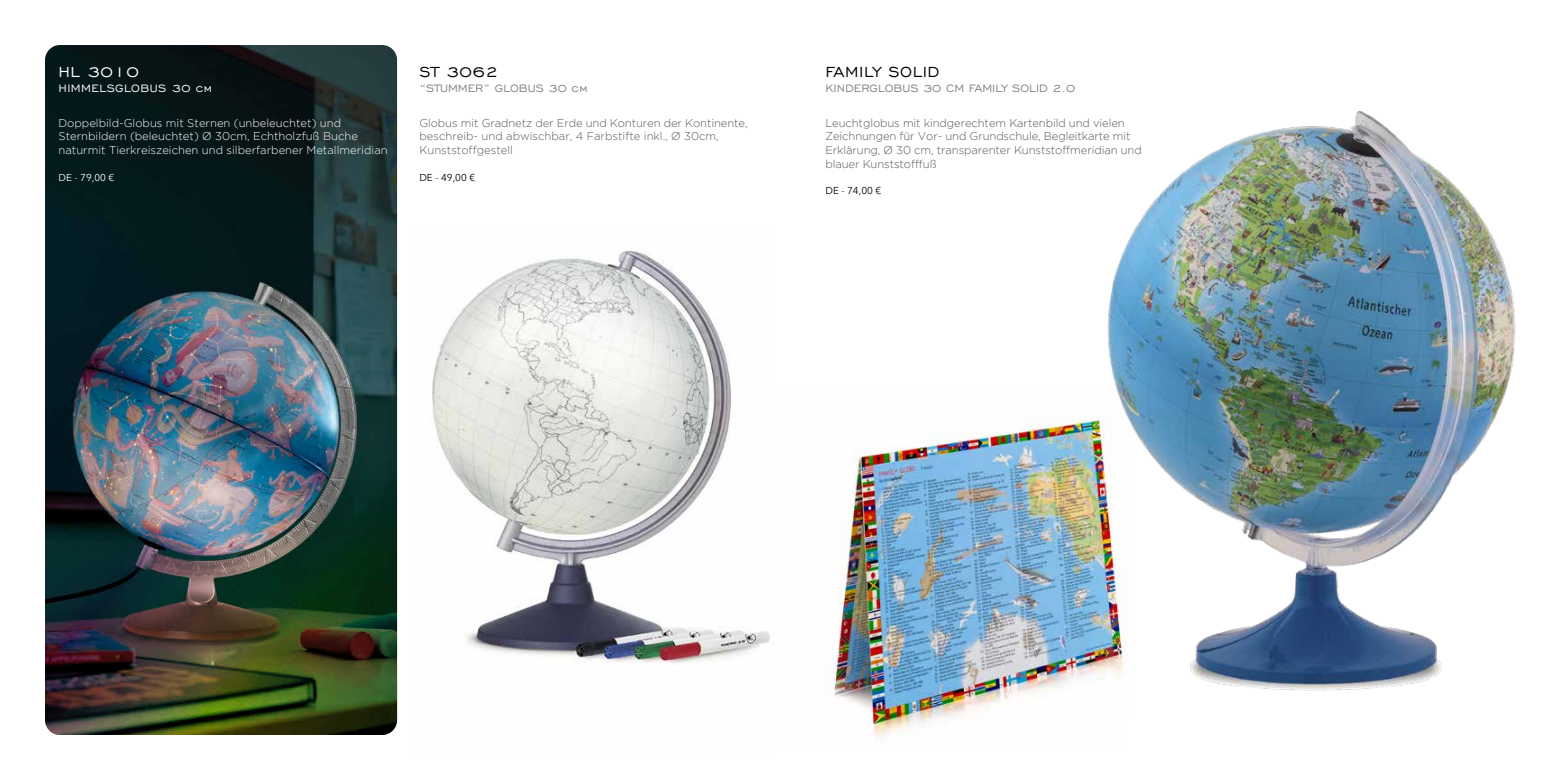
<style>
.page{position:relative;width:1560px;height:780px;background:#fff}
.page>*{position:absolute;margin:0;border:0;box-sizing:border-box;transform-origin:0 0}
.t1{font:18.75px "Engravers Gothic BT";letter-spacing:.03em;color:#000}
.t2{font:18.75px "Engravers Gothic BT";letter-spacing:.03em;color:#fff}
.t3{font:13.75px "Engravers Gothic BT";color:#808285}
.t4{font:13.75px "Engravers Gothic BT";letter-spacing:.03em;color:#fff}
.t5{font:300 11.25px/13.8px "Gotham";letter-spacing:-.01em;color:#58595b}
.t6{font:300 11.25px/13.9px "Gotham";color:#fff}
.t7{font:10px "Avenir Next";color:#000}
.t8{font:10px "Avenir Next";color:#fff}
</style>
<div class="page">
<img style="left:45px;top:45px;width:352px;height:690px">
<img style="left:432px;top:250px;width:338px;height:413px">
<img style="left:1107px;top:110px;width:409px;height:581px">
<img style="left:825px;top:389px;width:309px;height:347px">
<img style="left:45px;top:408px;width:352px;height:327px;border-radius:15px">
<h1 class="t2" style="left:58px;top:61px;width:82px">HL 3010</h1>
<p class="t4" style="left:58px;top:81px;width:155px">HIMMELSGLOBUS 30 cm</p>
<p class="t6" style="left:58px;top:115px;width:331px">Doppelbild-Globus mit Sternen (unbeleuchtet) und<br>Sternbildern (beleuchtet) Ø 30cm, Echtholzfuß Buche naturmit Tierkreiszeichen und silberfarbener Metallmeridian</p>
<p class="t8" style="left:58px;top:169px;width:57px">DE - 79,00 €</p>
<h1 class="t1" style="left:419px;top:61px;width:80px">ST 3062</h1>
<p class="t3" style="left:419px;top:81px;width:170px">“STUMMER” GLOBUS 30 cm</p>
<p class="t5" style="left:419px;top:115px;width:330px">Globus mit Gradnetz der Erde und Konturen der Kontinente, beschreib- und abwischbar, 4 Farbstifte inkl., Ø 30cm,<br>Kunststoffgestell</p>
<p class="t7" style="left:419px;top:169px;width:57px">DE - 49,00 €</p>
<h1 class="t1" style="left:825px;top:61px;width:115px">FAMILY SOLID</h1>
<p class="t3" style="left:825px;top:81px;width:251px">KINDERGLOBUS 30 CM FAMILY SOLID 2.0</p>
<p class="t5" style="left:825px;top:115px;width:318px">Leuchtglobus mit kindgerechtem Kartenbild und vielen Zeichnungen für Vor- und Grundschule, Begleitkarte mit Erklärung, Ø 30 cm, transparenter Kunststoffmeridian und blauer Kunststofffuß</p>
<p class="t7" style="left:825px;top:182px;width:57px">DE - 74,00 €</p>
</div>
